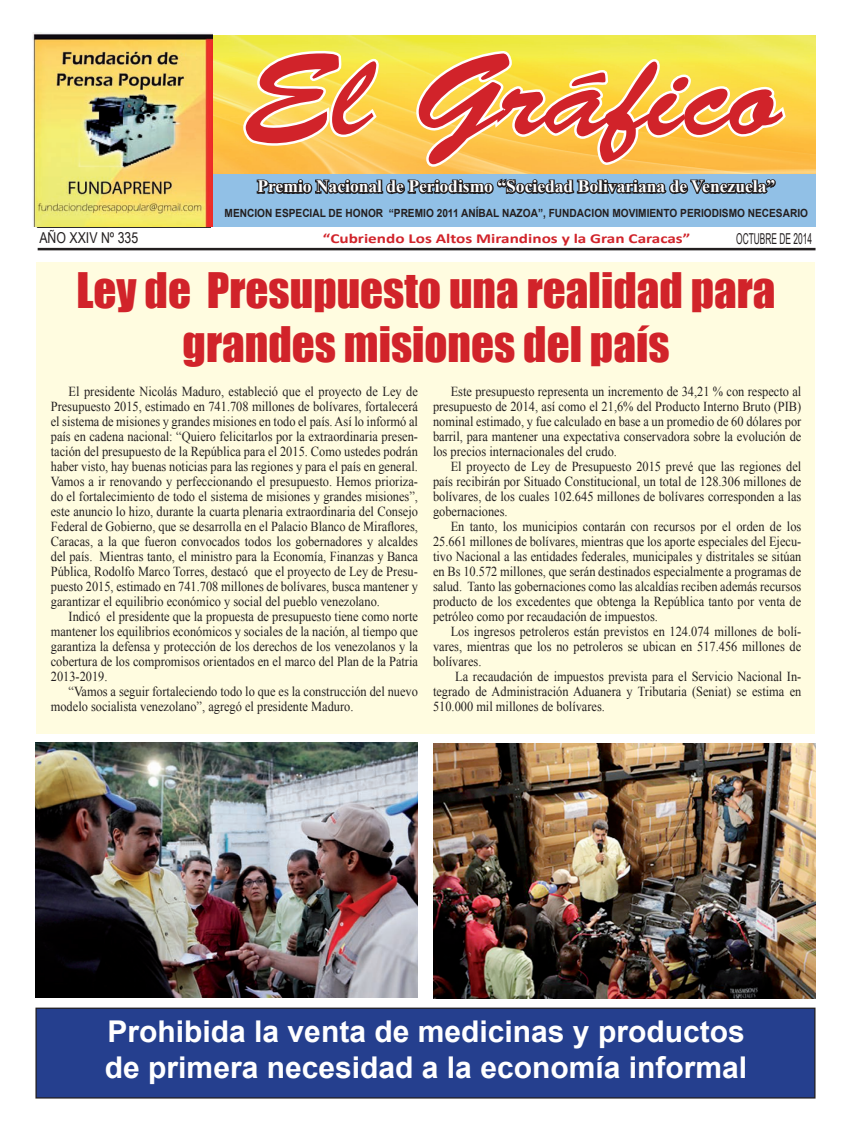
<style>
.page{position:relative;width:851px;height:1134px;background:#fff}
.page>*{position:absolute;margin:0;border:0;box-sizing:border-box;transform-origin:0 0}
.t1{font:116.25px "Brush Script Std";color:#d1232a;scale:1.1 1}
.t2{font:45px/54px "Impact";color:#d1232a;text-align:center}
.t3{font:700 30px/36px "Arial";color:#fff}
.t4{font:700 17.5px "Times New Roman";color:#fff}
.t5{font:15px "Arial Narrow";color:#231f20;scale:.68 1}
.t6{font:15px "Arial Narrow";color:#231f20}
.t7{font:13.75px/15px "Times New Roman";color:#231f20;text-align:justify;scale:.9 1}
.t8{font:700 13.75px "Calibri";color:#d1232a;scale:1.25 1}
.t9{font:700 11.25px "Arial";color:#231f20;scale:.9 1}
</style>
<div class="page">
<div style="left:36px;top:262px;width:778px;height:472px;background:#fffce0"></div>
<div style="left:36px;top:1008px;width:778px;height:90px;background:#253f8e"></div>
<div style="left:35px;top:1007px;width:780px;height:91px;border:1px solid #231f20"></div>
<hr style="left:38px;top:248px;width:777px;height:2px;background:#231f20">
<div style="left:211px;top:172px;width:604px;height:55px;background:#91c0e6"></div>
<svg style="left:256px;top:178px;width:520px;height:17px"></svg>
<img style="left:213px;top:35px;width:602px;height:138px">
<svg style="left:241px;top:48px;width:138px;height:101px"></svg>
<svg style="left:413px;top:47px;width:375px;height:122px"></svg>
<img style="left:35px;top:742px;width:383px;height:256px">
<img style="left:433px;top:743px;width:382px;height:255px">
<img style="left:33px;top:32px;width:180px;height:194px">
<h1 class="t1" style="left:243px;top:31px;width:491px">El Gráfico</h1>
<p class="t4" style="left:257px;top:174px;width:519px">Premio Nacional de Periodismo “Sociedad Bolivariana de Venezuela”</p>
<p class="t9" style="left:224px;top:206px;width:649px">MENCION ESPECIAL DE HONOR “PREMIO 2011 ANÍBAL NAZOA”, FUNDACION MOVIMIENTO PERIODISMO NECESARIO</p>
<p class="t6" style="left:39px;top:227px;width:100px">AÑO XXIV Nº 335</p>
<p class="t8" style="left:323px;top:230px;width:295px">“Cubriendo Los Altos Mirandinos y la Gran Caracas”</p>
<p class="t5" style="left:736px;top:228px;width:113px">OCTUBRE DE 2014</p>
<h2 class="t2" style="left:76px;top:263px;width:700px">Ley de Presupuesto una realidad para grandes misiones del país</h2>
<p class="t7" style="left:433px;top:383px;width:410px;text-indent:18px">Este presupuesto representa un incremento de 34,21 % con respecto al presupuesto de 2014, así como el 21,6% del Producto Interno Bruto (PIB) nominal estimado, y fue calculado en base a un promedio de 60 dólares por barril, para mantener una expectativa conservadora sobre la evolución de los precios internacionales del crudo.</p>
<p class="t7" style="left:433px;top:458px;width:411px;text-indent:18px">El proyecto de Ley de Presupuesto 2015 prevé que las regiones del país recibirán por Situado Constitucional, un total de 128.306 millones de bolívares, de los cuales 102.645 millones de bolívares corresponden a las gobernaciones.</p>
<p class="t7" style="left:433px;top:518px;width:410px;text-indent:18px">En tanto, los municipios contarán con recursos por el orden de los 25.661 millones de bolívares, mientras que los aporte especiales del Ejecu&shy;tivo Nacional a las entidades federales, municipales y distritales se sitúan en Bs 10.572 millones, que serán destinados especialmente a programas de salud. Tanto las gobernaciones como las alcaldías reciben además recursos producto de los excedentes que obtenga la República tanto por venta de petróleo como por recaudación de impuestos.</p>
<p class="t7" style="left:433px;top:623px;width:410px;text-indent:18px">Los ingresos petroleros están previstos en 124.074 millones de bolí&shy;vares, mientras que los no petroleros se ubican en 517.456 millones de bolívares.</p>
<p class="t7" style="left:433px;top:668px;width:411px;text-indent:22px">La recaudación de impuestos prevista para el Servicio Nacional In&shy;tegrado de Administración Aduanera y Tributaria (Seniat) se estima en 510.000 mil millones de bolívares.</p>
<p class="t7" style="left:51px;top:383px;width:409px;text-indent:18px">El presidente Nicolás Maduro, estableció que el proyecto de Ley de Presupuesto 2015, estimado en 741.708 millones de bolívares, fortalecerá el sistema de misiones y grandes misiones en todo el país. Así lo informó al país en cadena nacional: “Quiero felicitarlos por la extraordinaria presen&shy;tación del presupuesto de la República para el 2015. Como ustedes podrán haber visto, hay buenas noticias para las regiones y para el país en general.<br>Vamos a ir renovando y perfeccionando el presupuesto. Hemos prioriza&shy;do el fortalecimiento de todo el sistema de misiones y grandes misiones”, este anuncio lo hizo, durante la cuarta plenaria extraordinaria del Consejo Federal de Gobierno, que se desarrolla en el Palacio Blanco de Miraflores, Caracas, a la que fueron convocados todos los gobernadores y alcaldes del país. Mientras tanto, el ministro para la Economía, Finanzas y Banca Pública, Rodolfo Marco Torres, destacó que el proyecto de Ley de Presu&shy;puesto 2015, estimado en 741.708 millones de bolívares, busca mantener y garantizar el equilibrio económico y social del pueblo venezolano.</p>
<p class="t7" style="left:51px;top:608px;width:409px;text-indent:18px">Indicó el presidente que la propuesta de presupuesto tiene como norte mantener los equilibrios económicos y sociales de la nación, al tiempo que garantiza la defensa y protección de los derechos de los venezolanos y la cobertura de los compromisos orientados en el marco del Plan de la Patria 2013-2019.</p>
<p class="t7" style="left:51px;top:683px;width:409px;text-indent:18px">“Vamos a seguir fortaleciendo todo lo que es la construcción del nuevo modelo socialista venezolano”, agregó el presidente Maduro.</p>
<h3 class="t3" style="left:105px;top:1015px;width:643px">Prohibida la venta de medicinas y productos de primera necesidad a la economía informal</h3>
</div>
